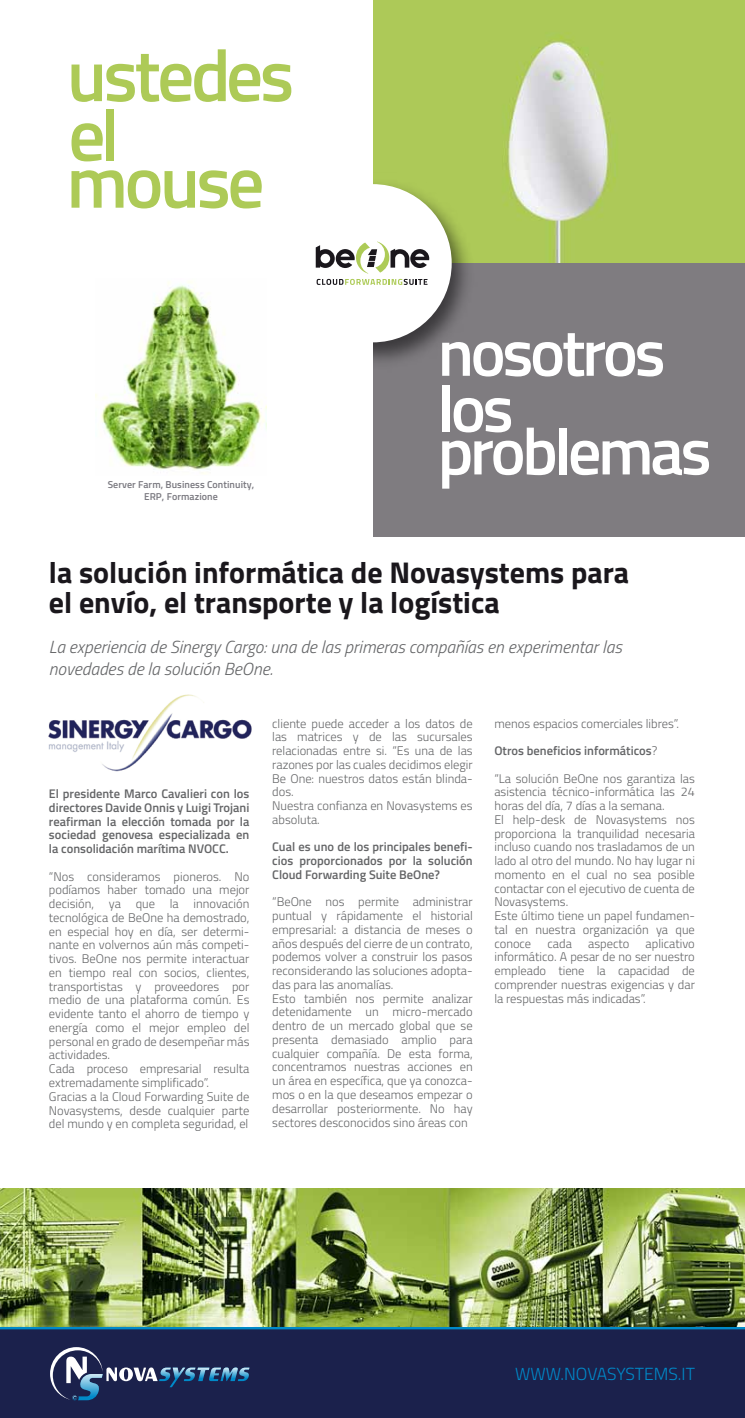
<style>
.page{position:relative;width:745px;height:1418px;background:#fff}
.page>*{position:absolute;margin:0;border:0;box-sizing:border-box;transform-origin:0 0}
.t1{font:700 30px/30px "Titillium Web";color:#1a171c}
.t2{font:italic 300 17.5px/22.5px "Titillium Web";color:#646567}
.t3{font:300 17.5px "Titillium Web";color:#008ac9}
.t4{font:300 12.5px/13.8px "Titillium Web";color:#646567}
.t5{font:600 12.5px/13.8px "Titillium Web";color:#646567;text-align:justify}
.t6{font:600 10px/12px "Titillium Web";letter-spacing:.005em;color:#7a7980;text-align:center}
.s1{font-weight:300}
</style>
<div class="page">
<img style="left:373px;top:0;width:371px;height:263px">
<div style="left:372px;top:263px;width:372px;height:274px;background:#7f7c80"></div>
<img style="left:372px;top:172px;width:109px;height:204px">
<div style="left:293px;top:184px;width:158px;height:158px;background:#fff;border-radius:50%"></div>
<svg style="left:315px;top:241px;width:114px;height:32px"></svg>
<svg style="left:316px;top:279px;width:111px;height:6px"></svg>
<div style="left:0;top:1326px;width:744px;height:91px;background:#1b214c"></div>
<svg style="left:50px;top:1346px;width:200px;height:54px"></svg>
<img style="left:95px;top:281px;width:171px;height:193px">
<img style="left:0;top:1188px;width:744px;height:138px">
<svg style="left:71px;top:49px;width:220px;height:53px"></svg>
<svg style="left:71px;top:123px;width:32px;height:38px"></svg>
<div style="left:106px;top:109px;width:8px;height:52px;background:#adca57"></div>
<svg style="left:71px;top:170px;width:190px;height:38px"></svg>
<svg style="left:442px;top:333px;width:220px;height:43px"></svg>
<div style="left:442px;top:385px;width:7px;height:47px;background:#fff"></div>
<svg style="left:442px;top:398px;width:112px;height:90px"></svg>
<div style="left:559px;top:427px;width:7px;height:47px;background:#fff"></div>
<svg style="left:570px;top:440px;width:138px;height:35px"></svg>
<img style="left:48px;top:694px;width:204px;height:78px">
<p class="t6" style="left:108px;top:478px;width:148px">Server Farm, Business Continuity,<br>ERP, Formazione</p>
<h1 class="t1" style="left:49px;top:556px;width:581px">la solución informática de Novasystems para el envío, el transporte y la logística</h1>
<h2 class="t2" style="left:49px;top:634px;width:574px">La experiencia de Sinergy Cargo: una de las primeras compañías en experimentar las novedades de la solución BeOne.</h2>
<p class="t5" style="left:49px;top:786px;width:202px">El presidente Marco Cavalieri con los directores Davide Onnis y Luigi Trojani reafirman la elección tomada por la sociedad genovesa especializada en la consolidación marítima NVOCC.</p>
<p class="t4" style="left:49px;top:868px;width:202px">“Nos consideramos pioneros. No podíamos haber tomado una mejor decisión, ya que la innovación tecnológica de BeOne ha demostrado, en especial hoy en día, ser determi&shy;nante en volvernos aún más competi&shy;tivos. BeOne nos permite interactuar en tiempo real con socios, clientes, transportistas y proveedores por medio de una plataforma común. Es evidente tanto el ahorro de tiempo y energía como el mejor empleo del personal en grado de desempeñar más actividades.<br>Cada proceso empresarial resulta extremadamente simplificado”.<br>Gracias a la Cloud Forwarding Suite de Novasystems, desde cualquier parte del mundo y en completa seguridad, el</p>
<p class="t4" style="left:272px;top:715px;width:202px">cliente puede acceder a los datos de las matrices y de las sucursales relacionadas entre si. “Es una de las razones por las cuales decidimos elegir<br>Be One: nuestros datos están blinda&shy;dos.<br>Nuestra confianza en Novasystems es absoluta.</p>
<p class="t5" style="left:272px;top:839px;width:202px">Cual es uno de los principales benefi&shy;cios proporcionados por la solución Cloud Forwarding Suite BeOne?</p>
<p class="t4" style="left:272px;top:894px;width:202px">“BeOne nos permite administrar puntual y rápidamente el historial empresarial: a distancia de meses o años después del cierre de un contrato, podemos volver a construir los pasos reconsiderando las soluciones adopta&shy;das para las anomalías.<br>Esto también nos permite analizar detenidamente un micro-mercado dentro de un mercado global que se presenta demasiado amplio para cualquier compañía. De esta forma, concentramos nuestras acciones en un área en específica, que ya conozca&shy;mos o en la que deseamos empezar o desarrollar posteriormente. No hay sectores desconocidos sino áreas con</p>
<p class="t4" style="left:494px;top:715px;width:186px">menos espacios comerciales libres”.</p>
<p class="t5" style="left:494px;top:743px;width:164px">Otros beneficios informáticos<span class="s1">?</span></p>
<p class="t4" style="left:494px;top:770px;width:202px">“La solución BeOne nos garantiza las asistencia técnico-informática las 24 horas del día, 7 días a la semana.<br>El help-desk de Novasystems nos proporciona la tranquilidad necesaria incluso cuando nos trasladamos de un lado al otro del mundo. No hay lugar ni momento en el cual no sea posible contactar con el ejecutivo de cuenta de<br>Novasystems.<br>Este último tiene un papel fundamen&shy;tal en nuestra organización ya que conoce</p>
<p class="t4" style="left:494px;top:935px;width:202px;text-align:justify;text-indent:151px">aplicativo informático. A pesar de no ser nuestro empleado tiene la capacidad de comprender nuestras exigencias y dar la respuestas más indicadas”.</p>
<p class="t4" style="left:547px;top:935px;width:26px">cada</p>
<p class="t4" style="left:587px;top:935px;width:43px">aspecto</p>
<h2 class="t3" style="left:515px;top:1361px;width:181px">WWW.NOVASYSTEMS.IT</h2>
</div>
